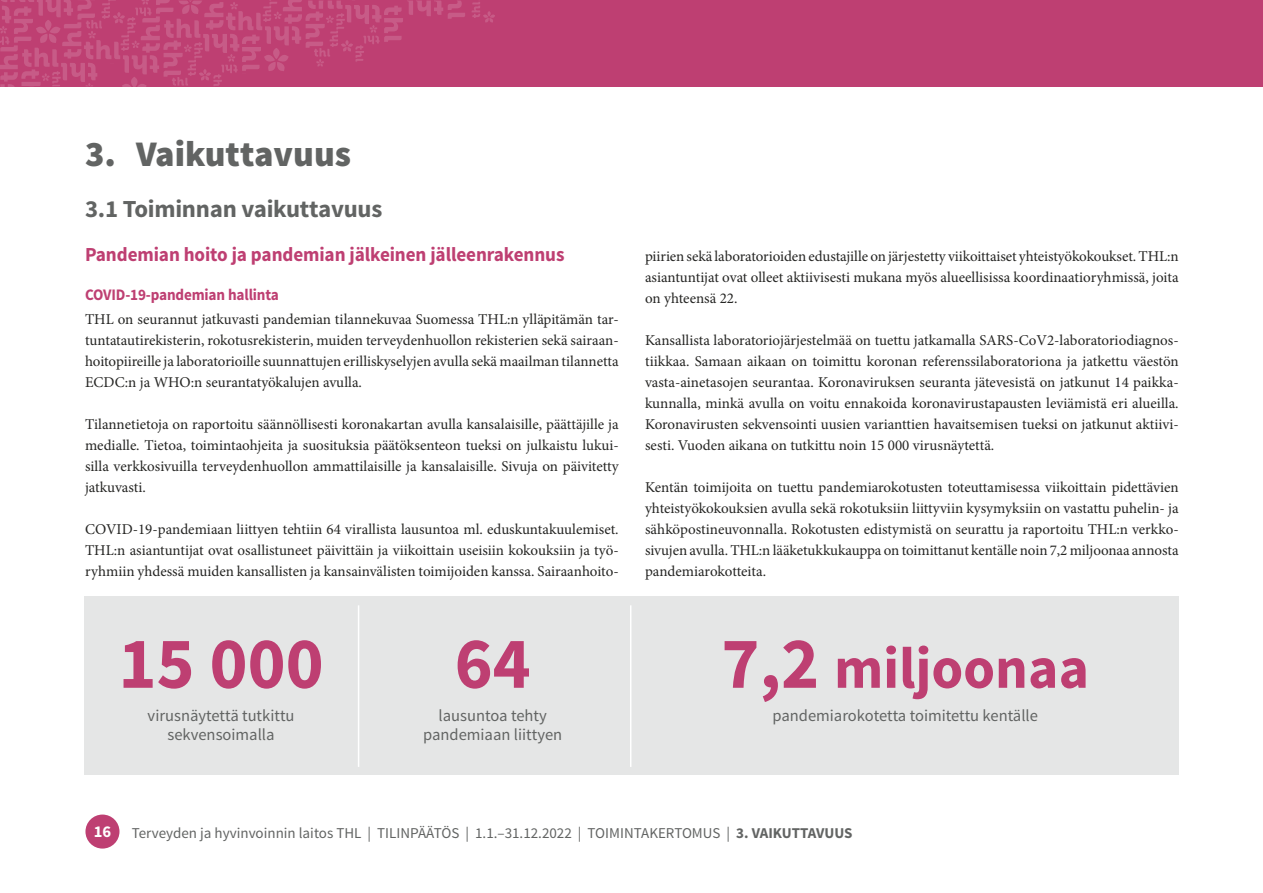
<style>
.page{position:relative;width:1263px;height:893px;background:#fff}
.page>*{position:absolute;margin:0;border:0;box-sizing:border-box;transform-origin:0 0}
.t1{font:700 73.5px "Source Sans Pro";color:#be3f72}
.t2{font:700 58.5px "Source Sans Pro";color:#be3f72}
.Otsikko_1{font:900 36px "Source Sans Pro";color:#626463}
.Otsikko_1_1{font:700 24.45px "Source Sans Pro";letter-spacing:-.01em;color:#626463}
.Otsikko_1_1_1{font:700 19.95px "Source Sans Pro";letter-spacing:-.005em;color:#be3f72;scale:.96 1}
.t3{font:16.5px/19.5px "Source Sans Pro";color:#626463;text-align:center}
.t4{font:700 16.5px "Source Sans Pro";color:#fff}
.Väliotsikko{font:700 16.05px "Source Sans Pro";letter-spacing:-.01em;color:#be3f72;scale:.94 1}
.Leipä{font:15px/21px "Minion Pro";color:#252523;text-align:justify}
.t5{font:15px "Source Sans Pro";color:#626463}
.s1{font-size:73.5px}
.s2{font-weight:700}
</style>
<div class="page">
<div style="left:85px;top:814px;width:34px;height:35px;background:#be3f72;border-radius:50%"></div>
<div style="left:0;top:0;width:1262px;height:86px;background:#be3f72"></div>
<svg style="left:0;top:1px;width:495px;height:85px"></svg>
<div style="left:84px;top:597px;width:1095px;height:178px;background:#e5e6e6"></div>
<hr style="left:358px;top:605px;width:1px;height:162px;background:#fff">
<hr style="left:630px;top:605px;width:1px;height:162px;background:#fff">
<h2 class="Otsikko_1" style="left:85px;top:131px;width:268px">3. Vaikuttavuus</h2>
<h3 class="Otsikko_1_1" style="left:85px;top:193px;width:299px">3.1 Toiminnan vaikuttavuus</h3>
<p class="Otsikko_1_1_1" style="left:85px;top:241px;width:501px">Pandemian hoito ja pandemian jälkeinen jälleenrakennus</p>
<p class="Väliotsikko" style="left:85px;top:284px;width:208px">COVID-19-pandemian hallinta</p>
<p class="Leipä" style="left:85px;top:308px;width:535px">THL on seurannut jatkuvasti pandemian tilannekuvaa Suomessa THL:n ylläpitämän tar&shy;tuntatautirekisterin, rokotusrekisterin, muiden terveydenhuollon rekisterien sekä sairaan&shy;hoitopiireille ja laboratorioille suunnattujen erilliskyselyjen avulla sekä maailman tilannetta ECDC:n ja WHO:n seurantatyökalujen avulla.</p>
<p class="Leipä" style="left:85px;top:413px;width:535px">Tilannetietoja on raportoitu säännöllisesti koronakartan avulla kansalaisille, päättäjille ja medialle. Tietoa, toimintaohjeita ja suosituksia päätöksenteon tueksi on julkaistu lukui&shy;silla verkkosivuilla terveydenhuollon ammattilaisille ja kansalaisille. Sivuja on päivitetty jatkuvasti.</p>
<p class="Leipä" style="left:85px;top:518px;width:535px">COVID-19-pandemiaan liittyen tehtiin 64 virallista lausuntoa ml. eduskuntakuulemiset.<br>THL:n asiantuntijat ovat osallistuneet päivittäin ja viikoittain useisiin kokouksiin ja työ&shy;ryhmiin yhdessä muiden kansallisten ja kansainvälisten toimijoiden kanssa. Sairaanhoito-</p>
<h1 class="t1" style="left:118px;top:616px;width:207px">15 000</h1>
<p class="t3" style="left:148px;top:706px;width:148px">virusnäytettä tutkittu sekvensoimalla</p>
<h1 class="t1" style="left:455px;top:616px;width:78px">64</h1>
<p class="t3" style="left:423px;top:706px;width:141px">lausuntoa tehty pandemiaan liittyen</p>
<p class="Leipä" style="left:645px;top:245px;width:535px">piirien sekä laboratorioiden edustajille on järjestetty viikoittaiset yhteistyökokoukset. THL:n asiantuntijat ovat olleet aktiivisesti mukana myös alueellisissa koordinaatioryhmissä, joita on yhteensä 22.</p>
<p class="Leipä" style="left:645px;top:329px;width:535px">Kansallista laboratoriojärjestelmää on tuettu jatkamalla SARS-CoV2-laboratoriodiagnos&shy;tiikkaa. Samaan aikaan on toimittu koronan referenssilaboratoriona ja jatkettu väestön vasta-ainetasojen seurantaa. Koronaviruksen seuranta jätevesistä on jatkunut 14 paikka&shy;kunnalla, minkä avulla on voitu ennakoida koronavirustapausten leviämistä eri alueilla.<br>Koronavirusten sekvensointi uusien varianttien havaitsemisen tueksi on jatkunut aktiivi&shy;sesti. Vuoden aikana on tutkittu noin 15 000 virusnäytettä.</p>
<p class="Leipä" style="left:645px;top:476px;width:535px">Kentän toimijoita on tuettu pandemiarokotusten toteuttamisessa viikoittain pidettävien yhteistyökokouksien avulla sekä rokotuksiin liittyviin kysymyksiin on vastattu puhelin- ja sähköpostineuvonnalla. Rokotusten edistymistä on seurattu ja raportoitu THL:n verkko&shy;sivujen avulla. THL:n lääketukkukauppa on toimittanut kentälle noin 7,2 miljoonaa annosta pandemiarokotteita.</p>
<h2 class="t2" style="left:721px;top:631px;width:369px"><span class="s1">7,2</span> miljoonaa</h2>
<p class="t3" style="left:772px;top:706px;width:267px">pandemiarokotetta toimitettu kentälle</p>
<p class="t4" style="left:94px;top:821px;width:19px">16</p>
<p class="t5" style="left:132px;top:823px;width:722px">Terveyden ja hyvinvoinnin laitos THL | TILINPÄÄTÖS | 1.1.–31.12.2022 | TOIMINTAKERTOMUS | <span class="s2">3. VAIKUTTAVUUS</span></p>
</div>
